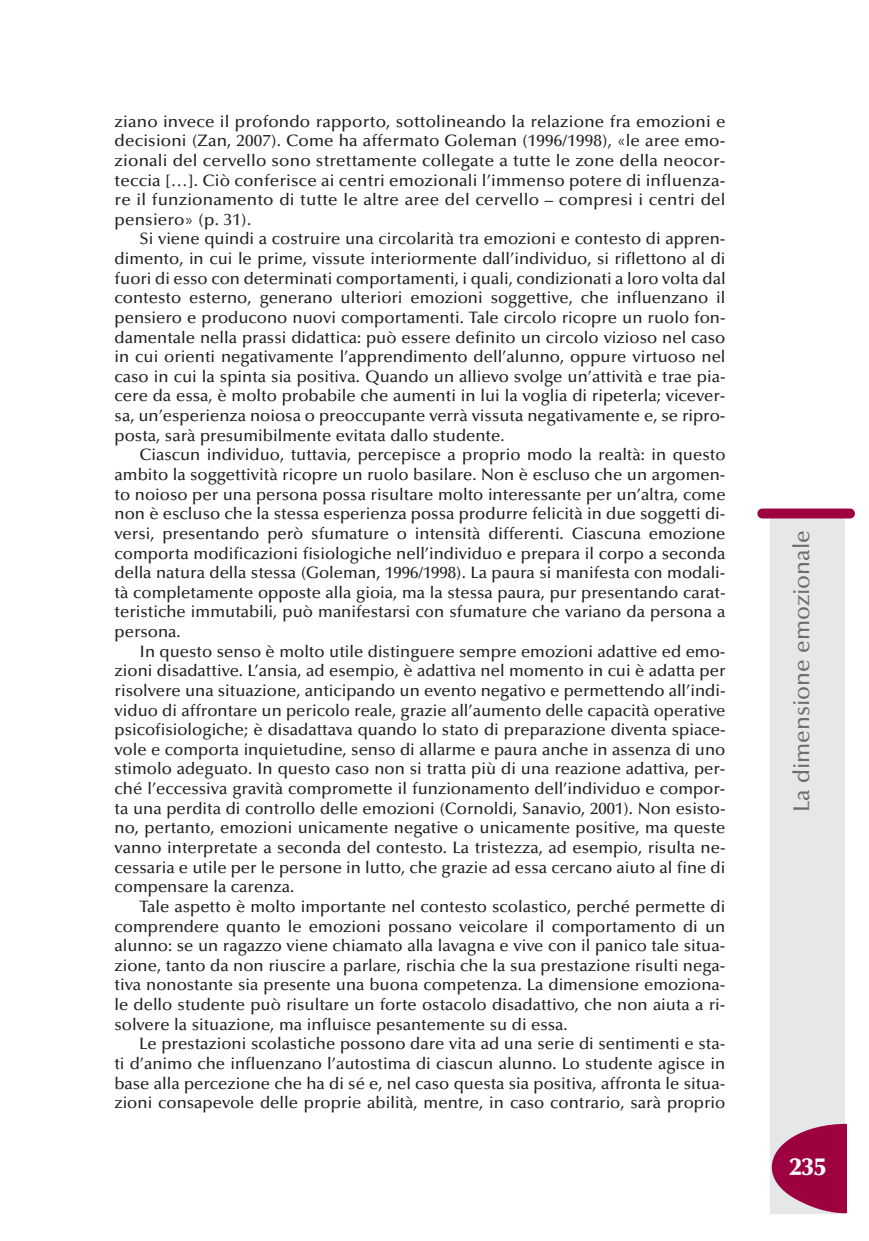
<style>
.page{position:relative;width:869px;height:1241px;background:#fff}
.page>*{position:absolute;margin:0;border:0;box-sizing:border-box;transform-origin:0 0}
.t1{font:900 24.5px "Optima";color:#fff}
.t2{font:500 22.75px "Optima";color:#6c6d70}
.t3{font:500 16.62px/19.6px "Optima";color:#231f20;text-align:justify}
</style>
<div class="page">
<div style="left:770px;top:516px;width:74px;height:697px;background:#e6e7e9"></div>
<div style="left:757px;top:508px;width:97px;height:10px;background:#9d0140;border-radius:5px"></div>
<svg style="left:771px;top:1123px;width:76px;height:89px"></svg>
<p class="t3" style="left:115px;top:113px;width:612px">ziano invece il profondo rapporto, sottolineando la relazione fra emozioni e decisioni (Zan, 2007). Come ha affermato Goleman (1996/1998), «le aree emo&shy;zionali del cervello sono strettamente collegate a tutte le zone della neocor&shy;teccia […]. Ciò conferisce ai centri emozionali l’immenso potere di influenza&shy;re il funzionamento di tutte le altre aree del cervello – compresi i centri del pensiero» (p. 31).</p>
<p class="t3" style="left:115px;top:231px;width:612px;text-indent:25px">Si viene quindi a costruire una circolarità tra emozioni e contesto di appren&shy;dimento, in cui le prime, vissute interiormente dall’individuo, si riflettono al di fuori di esso con determinati comportamenti, i quali, condizionati a loro volta dal contesto esterno, generano ulteriori emozioni soggettive, che influenzano il pensiero e producono nuovi comportamenti. Tale circolo ricopre un ruolo fon&shy;damentale nella prassi didattica: può essere definito un circolo vizioso nel caso in cui orienti negativamente l’apprendimento dell’alunno, oppure virtuoso nel caso in cui la spinta sia positiva. Quando un allievo svolge un’attività e trae pia&shy;cere da essa, è molto probabile che aumenti in lui la voglia di ripeterla; vicever&shy;sa, un’esperienza noiosa o preoccupante verrà vissuta negativamente e, se ripro&shy;posta, sarà presumibilmente evitata dallo studente.</p>
<p class="t3" style="left:115px;top:446px;width:612px;text-indent:25px">Ciascun individuo, tuttavia, percepisce a proprio modo la realtà: in questo ambito la soggettività ricopre un ruolo basilare. Non è escluso che un argomen&shy;to noioso per una persona possa risultare molto interessante per un’altra, come non è escluso che la stessa esperienza possa produrre felicità in due soggetti di&shy;versi, presentando però sfumature o intensità differenti. Ciascuna emozione comporta modificazioni fisiologiche nell’individuo e prepara il corpo a seconda della natura della stessa (Goleman, 1996/1998). La paura si manifesta con modali&shy;tà completamente opposte alla gioia, ma la stessa paura, pur presentando carat&shy;teristiche immutabili, può manifestarsi con sfumature che variano da persona a persona.</p>
<p class="t3" style="left:114px;top:643px;width:612px;text-indent:25px">In questo senso è molto utile distinguere sempre emozioni adattive ed emo&shy;zioni disadattive. L’ansia, ad esempio, è adattiva nel momento in cui è adatta per risolvere una situazione, anticipando un evento negativo e permettendo all’indi&shy;viduo di affrontare un pericolo reale, grazie all’aumento delle capacità operative psicofisiologiche; è disadattava quando lo stato di preparazione diventa spiace&shy;vole e comporta inquietudine, senso di allarme e paura anche in assenza di uno stimolo adeguato. In questo caso non si tratta più di una reazione adattiva, per&shy;ché l’eccessiva gravità compromette il funzionamento dell’individuo e compor&shy;ta una perdita di controllo delle emozioni (Cornoldi, Sanavio, 2001). Non esisto&shy;no, pertanto, emozioni unicamente negative o unicamente positive, ma queste vanno interpretate a seconda del contesto. La tristezza, ad esempio, risulta ne&shy;cessaria e utile per le persone in lutto, che grazie ad essa cercano aiuto al fine di compensare la carenza.</p>
<p class="t3" style="left:114px;top:898px;width:612px;text-indent:25px">Tale aspetto è molto importante nel contesto scolastico, perché permette di comprendere quanto le emozioni possano veicolare il comportamento di un alunno: se un ragazzo viene chiamato alla lavagna e vive con il panico tale situa&shy;zione, tanto da non riuscire a parlare, rischia che la sua prestazione risulti nega&shy;tiva nonostante sia presente una buona competenza. La dimensione emoziona&shy;le dello studente può risultare un forte ostacolo disadattivo, che non aiuta a ri&shy;solvere la situazione, ma influisce pesantemente su di essa.</p>
<p class="t3" style="left:114px;top:1035px;width:612px;text-indent:25px">Le prestazioni scolastiche possono dare vita ad una serie di sentimenti e sta&shy;ti d’animo che influenzano l’autostima di ciascun alunno. Lo studente agisce in base alla percezione che ha di sé e, nel caso questa sia positiva, affronta le situa&shy;zioni consapevole delle proprie abilità, mentre, in caso contrario, sarà proprio</p>
<h2 class="t2" style="left:792px;top:812px;width:283px;rotate:-90deg">La dimensione emozionale</h2>
<h1 class="t1" style="left:789px;top:1156px;width:38px">235</h1>
</div>
